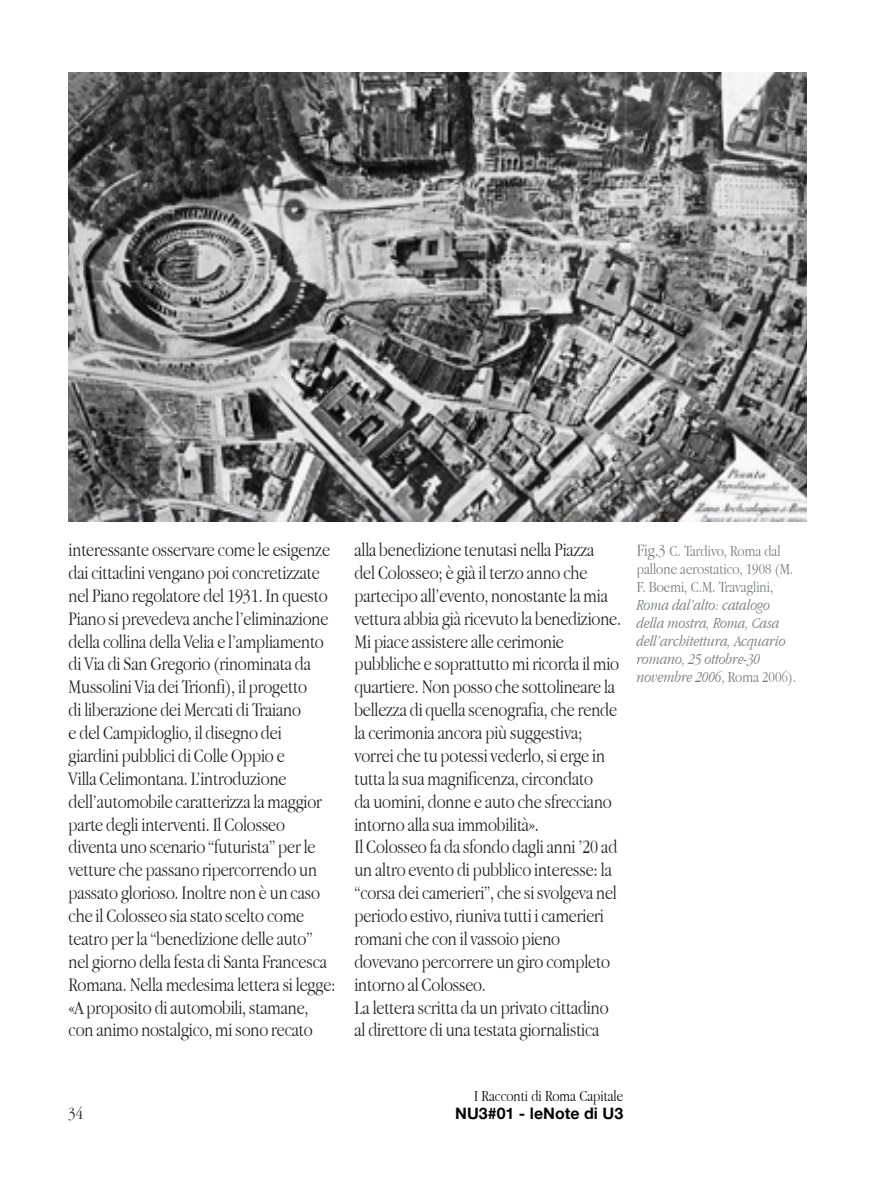
<style>
.page{position:relative;width:879px;height:1191px;background:#fff}
.page>*{position:absolute;margin:0;border:0;box-sizing:border-box;transform-origin:0 0}
.t1{font:300 20px/22.8px "Apple Garamond";letter-spacing:-.01em;color:#231f20}
.t2{font:300 18px "Apple Garamond";color:#231f20}
.t3{font:italic 300 16px/18px "Apple Garamond";color:#76787b}
.t4{font:300 16px/18px "Apple Garamond";color:#76787b}
.t5{font:300 16px "Apple Garamond";color:#040503}
.t6{font:16px "Alte Haas Grotesk Bold";color:#040503}
.s1{font-size:18px}
.s2{font-style:normal}
</style>
<div class="page">
<img style="left:69px;top:72px;width:738px;height:449px">
<p class="t1" style="left:69px;top:538px;width:268px">interessante osservare come le esigenze dai cittadini vengano poi concretizzate nel Piano regolatore del 1931. In questo Piano si prevedeva anche l’eliminazione della collina della Velia e l’ampliamento di Via di San Gregorio (rinominata da Mussolini Via dei Trionfi), il progetto<br>di liberazione dei Mercati di Traiano<br>e del Campidoglio, il disegno dei giardini pubblici di Colle Oppio e<br>Villa Celimontana. L’introduzione dell’automobile caratterizza la maggior parte degli interventi. Il Colosseo diventa uno scenario “futurista” per le vetture che passano ripercorrendo un passato glorioso. Inoltre non è un caso che il Colosseo sia stato scelto come teatro per la “benedizione delle auto” nel giorno della festa di Santa Francesca Romana. Nella medesima lettera si legge: «A proposito di automobili, stamane, con animo nostalgico, mi sono recato</p>
<p class="t1" style="left:354px;top:538px;width:268px">alla benedizione tenutasi nella Piazza<br>del Colosseo; è già il terzo anno che partecipo all’evento, nonostante la mia vettura abbia già ricevuto la benedizione.<br>Mi piace assistere alle cerimonie pubbliche e soprattutto mi ricorda il mio quartiere. Non posso che sottolineare la bellezza di quella scenografia, che rende la cerimonia ancora più suggestiva; vorrei che tu potessi vederlo, si erge in tutta la sua magnificenza, circondato<br>da uomini, donne e auto che sfrecciano intorno alla sua immobilità».<br>Il Colosseo fa da sfondo dagli anni ’20 ad un altro evento di pubblico interesse: la “corsa dei camerieri”, che si svolgeva nel periodo estivo, riuniva tutti i camerieri romani che con il vassoio pieno dovevano percorrere un giro completo intorno al Colosseo.<br>La lettera scritta da un privato cittadino al direttore di una testata giornalistica</p>
<p class="t4" style="left:637px;top:542px;width:158px"><span class="s1">Fig.3</span> C. Tardivo, Roma dal pallone aerostatico, 1908 (M.<br>F. Boemi, C.M. Travaglini,</p>
<p class="t3" style="left:637px;top:596px;width:161px">Roma dal’alto: catalogo della mostra, Roma, Casa dell’architettura, Acquario romano, 25 ottobre-30 novembre 2006<span class="s2">, Roma 2006).</span></p>
<p class="t2" style="left:69px;top:1102px;width:16px">34</p>
<p class="t5" style="left:474px;top:1086px;width:151px">I Racconti di Roma Capitale</p>
<p class="t6" style="left:455px;top:1103px;width:170px">NU3#01 - leNote di U3</p>
</div>
